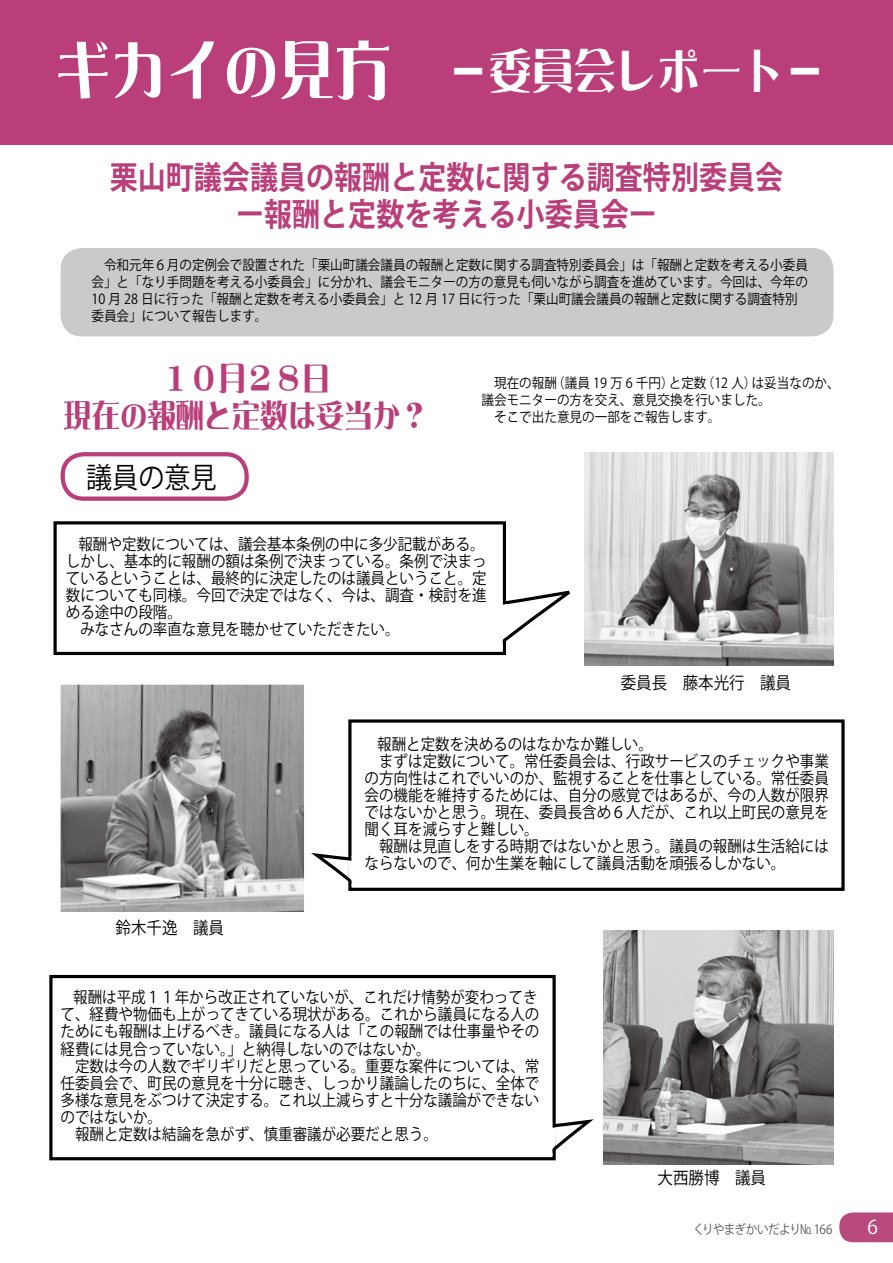
<style>
.page{position:relative;width:893px;height:1263px;background:#fff}
.page>*{position:absolute;margin:0;border:0;box-sizing:border-box;transform-origin:0 0}
.t1{font:63.75px "Roman Mincho EG4 Ultra SJIS";color:#fff;scale:.88 1}
.t2{font:47.85px "Roman Mincho EG4 Ultra SJIS";color:#fff;scale:.88 1}
.t3{font:700 31.95px/37.2px "Koz Go Pro";color:#b93e79;text-align:center;scale:.88 1}
.t4{font:31.95px/37.2px "Roman Mincho EG4 Ultra SJIS";color:#b93e79;text-align:center;scale:.88 1}
.t5{font:28.65px "Koz Go Pro";color:#000;scale:.91 1}
.t6{font:19.2px "Koz Go Pro";color:#fff}
.t7{font:16.95px "Koz Go Pro";color:#000;scale:.91 1}
.t8{font:15.9px/17px "Koz Go Pro";color:#000;scale:.91 1}
.t9{font:13.8px/17px "Koz Go Pro";color:#000;scale:.91 1}
.t10{font:12.75px "Koz Go Pro";letter-spacing:-.06em;color:#595757;scale:.91 1}
</style>
<div class="page">
<div style="left:54px;top:521px;width:452px;height:134px;border:3px solid #000"></div>
<svg style="left:474px;top:588px;width:96px;height:64px"></svg>
<div style="left:49px;top:975px;width:507px;height:185px;border:3px solid #000"></div>
<svg style="left:524px;top:1117px;width:69px;height:40px"></svg>
<div style="left:0;top:0;width:893px;height:144px;background:#b93e79"></div>
<div style="left:61px;top:248px;width:772px;height:88px;background:#c9caca;border-radius:21px"></div>
<img style="left:584px;top:452px;width:249px;height:214px">
<img style="left:604px;top:930px;width:229px;height:234px">
<div style="left:61px;top:452px;width:188px;height:49px;border:4px solid #b93e79;border-radius:21px"></div>
<img style="left:61px;top:685px;width:243px;height:227px">
<div style="left:348px;top:719px;width:497px;height:172px;border:3px solid #000"></div>
<svg style="left:312px;top:851px;width:67px;height:37px"></svg>
<svg style="left:839px;top:1212px;width:54px;height:30px;background:#bd5686"></svg>
<h1 class="t1" style="left:55px;top:38px;width:448px">ギカイの見方　</h1>
<h2 class="t2" style="left:447px;top:46px;width:432px">－委員会レポート－</h2>
<h3 class="t3" style="left:110px;top:161px;width:767px">栗山町議会議員の報酬と定数に関する調査特別委員会ー報酬と定数を考える小委員会ー</h3>
<p class="t9" style="left:91px;top:257px;width:789px">　令和元年６月の定例会で設置された「栗山町議会議員の報酬と定数に関する調査特別委員会」は「報酬と定数を考える小委員会」と「なり手問題を考える小委員会」に分かれ、議会モニターの方の意見も伺いながら調査を進めています。今回は、今年の10 月 28 日に行った「報酬と定数を考える小委員会」と 12 月 17 日に行った「栗山町議会議員の報酬と定数に関する調査特別委員会」について報告します。</p>
<h3 class="t4" style="left:64px;top:360px;width:416px">１０月２８日<br>現在の報酬と定数は妥当か?</h3>
<h3 class="t5" style="left:86px;top:459px;width:145px">議員の意見</h3>
<p class="t9" style="left:669px;top:374px;width:43px">と定数</p>
<p class="t9" style="left:552px;top:374px;width:135px">（議員 19 万 6 千円）</p>
<p class="t9" style="left:702px;top:374px;width:62px">（12 人）</p>
<p class="t9" style="left:752px;top:374px;width:98px">は妥当なのか、</p>
<p class="t9" style="left:482px;top:374px;width:319px">　現在の報酬<br>議会モニターの方を交え、意見交換を行いました。　そこで出た意見の一部をご報告します。</p>
<p class="t8" style="left:66px;top:536px;width:464px;text-indent:13px">報酬や定数については、議会基本条例の中に多少記載がある。しかし、基本的に報酬の額は条例で決まっている。条例で決まっているということは、最終的に決定したのは議員ということ。定数についても同様。今回で決定ではなく、今は、調査・検討を進める途中の段階。<br>　みなさんの率直な意見を聴かせていただきたい。</p>
<p class="t7" style="left:621px;top:672px;width:189px">委員長　藤本光行　議員</p>
<p class="t7" style="left:116px;top:916px;width:121px">鈴木千逸　議員</p>
<p class="t8" style="left:365px;top:736px;width:512px;text-indent:13px">報酬と定数を決めるのはなかなか難しい。<br>　まずは定数について。常任委員会は、行政サービスのチェックや事業の方向性はこれでいいのか、監視することを仕事としている。常任委員会の機能を維持するためには、自分の感覚ではあるが、今の人数が限界ではないかと思う。現在、委員長含め６人だが、これ以上町民の意見を聞く耳を減らすと難しい。<br>　報酬は見直しをする時期ではないかと思う。議員の報酬は生活給にはならないので、何か生業を軸にして議員活動を頑張るしかない。</p>
<p class="t8" style="left:61px;top:989px;width:528px;text-indent:13px">報酬は平成１１年から改正されていないが、これだけ情勢が変わってきて、経費や物価も上がってきている現状がある。これから議員になる人のためにも報酬は上げるべき。議員になる人は「この報酬では仕事量やその経費には見合っていない。」と納得しないのではないか。<br>　定数は今の人数でギリギリだと思っている。重要な案件については、常任委員会で、町民の意見を十分に聴き、しっかり議論したのちに、全体で多様な意見をぶつけて決定する。これ以上減らすと十分な議論ができないのではないか。<br>　報酬と定数は結論を急がず、慎重審議が必要だと思う。</p>
<p class="t7" style="left:658px;top:1167px;width:121px">大西勝博　議員</p>
<p class="t10" style="left:693px;top:1221px;width:155px">くりやまぎかいだよりNo 166</p>
<p class="t6" style="left:868px;top:1214px;width:12px">6</p>
</div>
